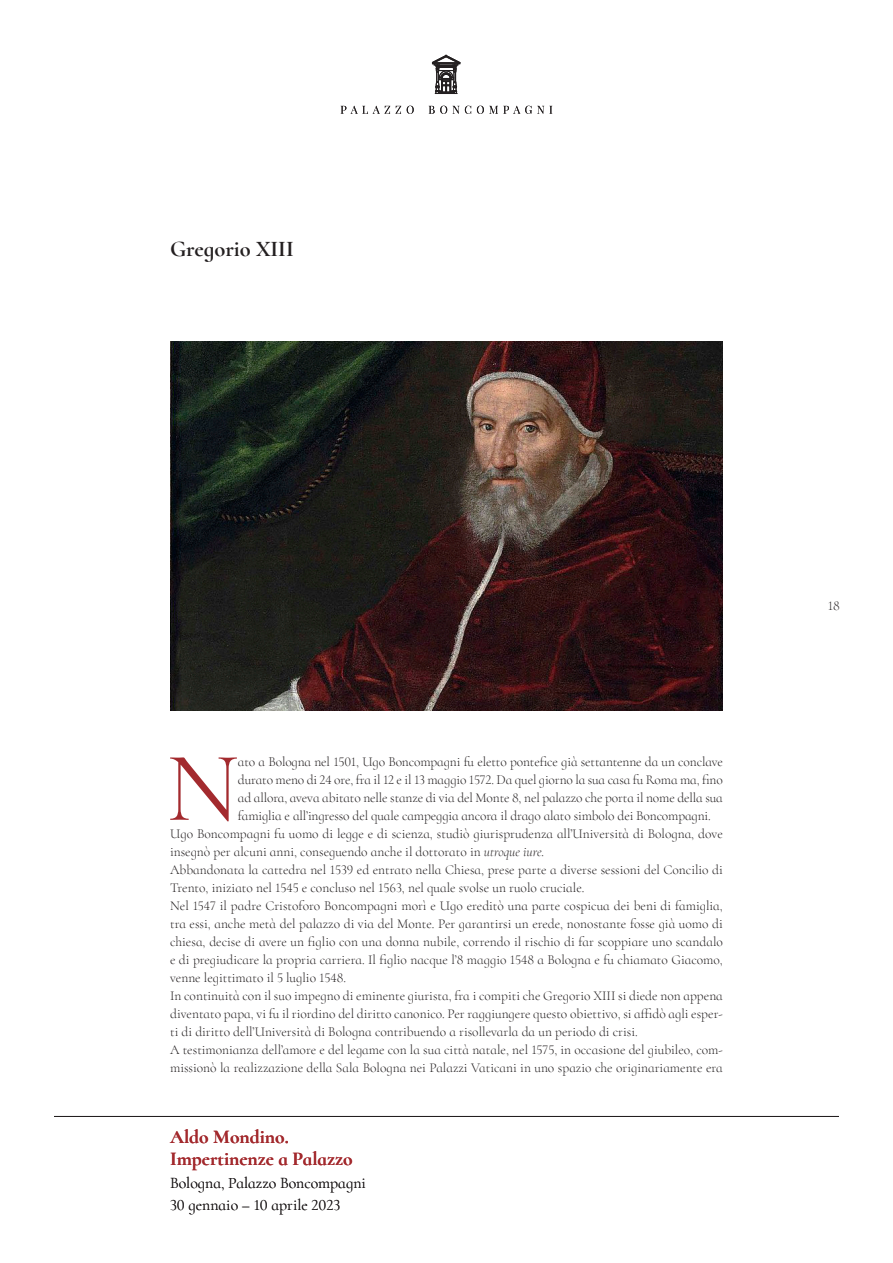
<style>
.page{position:relative;width:893px;height:1263px;background:#fff}
.page>*{position:absolute;margin:0;border:0;box-sizing:border-box;transform-origin:0 0}
.t1{font:99.9px "Cormorant Infant";color:#a32a2e}
.t2{font:700 22.5px "Cormorant Infant";color:#231f20}
.t3{font:700 19.5px "Cormorant Infant";color:#a32a2e}
.t4{font:300 15.75px "Cormorant Infant";color:#231f20}
.t5{font:300 13.5px/18px "Cormorant Infant";color:#231f20;text-align:justify}
.s1{font-style:italic}
</style>
<div class="page">
<svg style="left:341px;top:106px;width:49px;height:8px"></svg>
<svg style="left:396px;top:106px;width:5px;height:8px"></svg>
<svg style="left:407px;top:106px;width:7px;height:8px"></svg>
<svg style="left:429px;top:106px;width:18px;height:8px"></svg>
<svg style="left:453px;top:106px;width:18px;height:8px"></svg>
<svg style="left:477px;top:106px;width:75px;height:8px"></svg>
<svg style="left:432px;top:55px;width:28px;height:39px"></svg>
<hr style="left:54px;top:1116px;width:785px;height:1px;background:#231f20">
<img style="left:170px;top:342px;width:553px;height:368px">
<p class="t2" style="left:170px;top:235px;width:125px">Gregorio XIII</p>
<p class="t1" style="left:166px;top:727px;width:74px">N</p>
<p class="t5" style="left:238px;top:752px;width:486px">ato a Bologna nel 1501, Ugo Boncompagni fu eletto pontefice già settantenne da un conclave durato meno di 24 ore, fra il 12 e il 13 maggio 1572. Da quel giorno la sua casa fu Roma ma, fino ad allora, aveva abitato nelle stanze di via del Monte 8, nel palazzo che porta il nome della sua famiglia e all’ingresso del quale campeggia ancora il drago alato simbolo dei Boncompagni.</p>
<p class="t5" style="left:170px;top:824px;width:554px">Ugo Boncompagni fu uomo di legge e di scienza, studiò giurisprudenza all’Università di Bologna, dove insegnò per alcuni anni, conseguendo anche il dottorato in <span class="s1">utroque iure.</span></p>
<p class="t5" style="left:170px;top:860px;width:554px">Abbandonata la cattedra nel 1539 ed entrato nella Chiesa, prese parte a diverse sessioni del Concilio di<br>Trento, iniziato nel 1545 e concluso nel 1563, nel quale svolse un ruolo cruciale.</p>
<p class="t5" style="left:170px;top:896px;width:554px">Nel 1547 il padre Cristoforo Boncompagni morì e Ugo ereditò una parte cospicua dei beni di famiglia, tra essi, anche metà del palazzo di via del Monte. Per garantirsi un erede, nonostante fosse già uomo di chiesa, decise di avere un figlio con una donna nubile, correndo il rischio di far scoppiare uno scandalo e di pregiudicare la propria carriera. Il figlio nacque l’8 maggio 1548 a Bologna e fu chiamato Giacomo, venne legittimato il 5 luglio 1548.</p>
<p class="t5" style="left:170px;top:986px;width:554px">In continuità con il suo impegno di eminente giurista, fra i compiti che Gregorio XIII si diede non appena diventato papa, vi fu il riordino del diritto canonico. Per raggiungere questo obiettivo, si affidò agli esper&shy;ti di diritto dell’Università di Bologna contribuendo a risollevarla da un periodo di crisi.</p>
<p class="t5" style="left:170px;top:1040px;width:554px">A testimonianza dell’amore e del legame con la sua città natale, nel 1575, in occasione del giubileo, com&shy;missionò la realizzazione della Sala Bologna nei Palazzi Vaticani in uno spazio che originariamente era</p>
<p class="t3" style="left:170px;top:1125px;width:120px">Aldo Mondino.</p>
<p class="t3" style="left:170px;top:1147px;width:184px">Impertinenze a Palazzo</p>
<p class="t4" style="left:170px;top:1173px;width:197px">Bologna, Palazzo Boncompagni</p>
<p class="t4" style="left:170px;top:1195px;width:172px">30 gennaio – 10 aprile 2023</p>
<p class="t5" style="left:828px;top:597px;width:13px">18</p>
</div>
